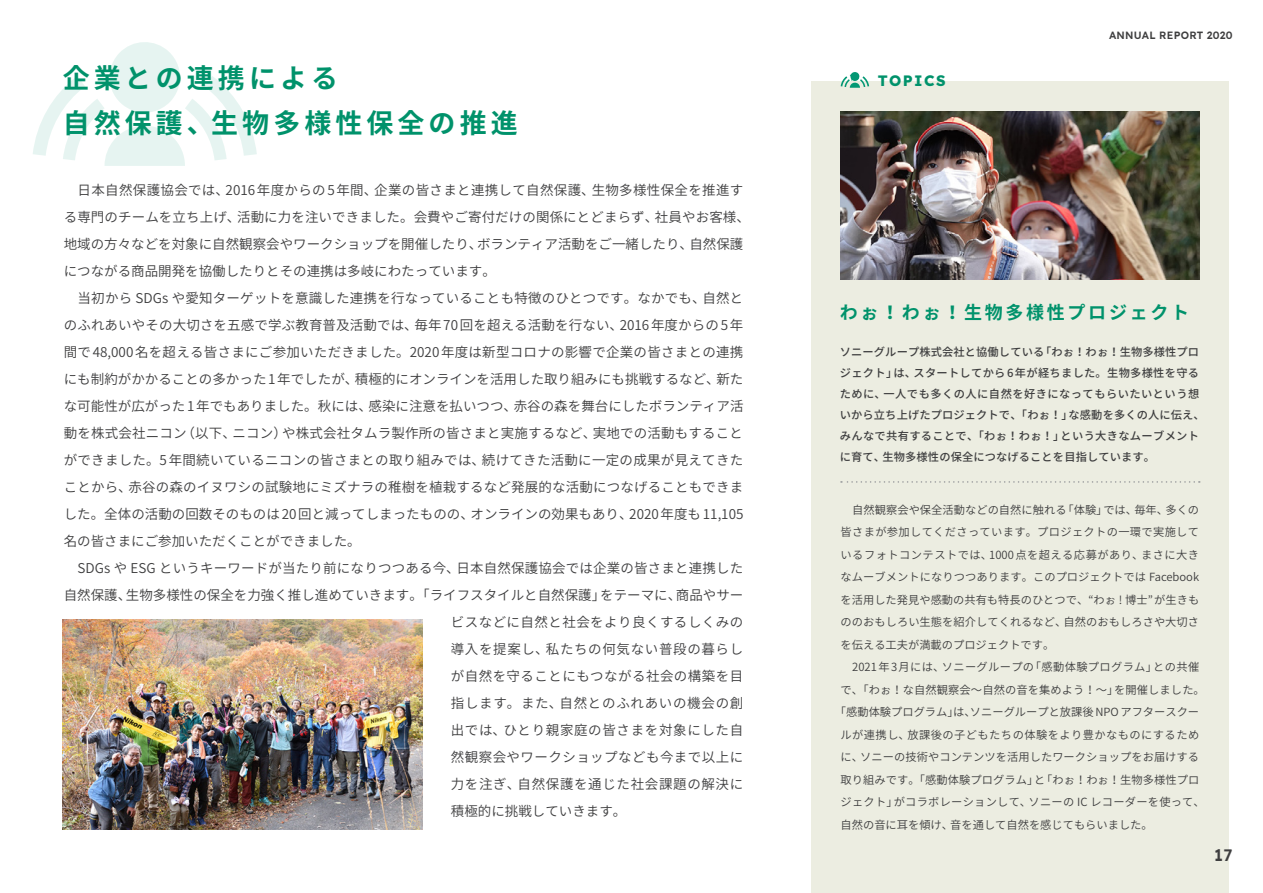
<style>
.page{position:relative;width:1263px;height:893px;background:#fff}
.page>*{position:absolute;margin:0;border:0;box-sizing:border-box;transform-origin:0 0}
.main_title{font:700 27px "Noto Sans CJ Kjp";letter-spacing:.15em;color:#00926b}
.sub_title{font:700 18px "Noto Sans CJ Kjp";letter-spacing:.15em;color:#00926b}
.body_copy_small_intr{font:600 16.5px "Lexend";color:#3e3e3f}
.ENG_caption{font:700 15px "Lexend";letter-spacing:.1em;color:#00926b}
.body_copy{font:600 13.5px/27px "Noto Sans CJ Kjp";letter-spacing:.005em;color:#3e3e3f}
.body_copy-2{font:600 13.5px "Noto Sans CJ Kjp";letter-spacing:.05em;color:#3e3e3f}
.body_copy-3{font:600 13.5px "Noto Sans CJ Kjp";letter-spacing:.035em;color:#3e3e3f}
.body_copy_small{font:600 11.25px/22.5px "Noto Sans CJ Kjp";letter-spacing:.005em;color:#3e3e3f;text-align:justify}
.body_copy_small_intr-2{font:500 11.25px/21px "Noto Sans CJ Kjp";letter-spacing:.025em;color:#3e3e3f}
.body_copy_small-2{font:600 11.25px "Noto Sans CJ Kjp";letter-spacing:.03em;color:#3e3e3f}
.body_copy_small-3{font:600 11.25px "Noto Sans CJ Kjp";letter-spacing:.04em;color:#3e3e3f}
.t1{font:600 10.5px "Lexend";letter-spacing:.02em;color:#3e3e3f}
</style>
<div class="page">
<div style="left:811px;top:81px;width:418px;height:812px;background:#ecede1"></div>
<svg style="left:841px;top:72px;width:28px;height:16px"></svg>
<img style="left:63px;top:619px;width:359px;height:210px">
<img style="left:840px;top:112px;width:359px;height:167px">
<svg style="left:841px;top:481px;width:359px;height:2px"></svg>
<svg style="left:33px;top:42px;width:224px;height:124px"></svg>
<p class="main_title" style="left:63px;top:62px;width:277px">企業との連携による</p>
<p class="main_title" style="left:63px;top:107px;width:456px">自然保護、生物多様性保全の推進</p>
<p class="body_copy" style="left:64px;top:176px;width:688px;text-indent:14px">日本自然保護協会では、2016年度からの5年間、企業の皆さまと連携して自然保護、生物多様性保全を推進する専門のチームを立ち上げ、活動に力を注いできました。会費やご寄付だけの関係にとどまらず、社員やお客様、地域の方々などを対象に自然観察会やワークショップを開催したり、ボランティア活動をご一緒したり、自然保護につながる商品開発を協働したりとその連携は多岐にわたっています。</p>
<p class="body_copy" style="left:64px;top:284px;width:681px;text-align:justify;text-indent:14px">当初から SDGs や愛知ターゲットを意識した連携を行なっていることも特徴のひとつです。なかでも、自然とのふれあいやその大切さを五感で学ぶ教育普及活動では、毎年 70 回を超える活動を行ない、2016 年度からの 5 年間で48,000名を超える皆さまにご参加いただきました。2020年度は新型コロナの影響で企業の皆さまとの連携にも制約がかかることの多かった 1 年でしたが、積極的にオンラインを活用した取り組みにも挑戦するなど、新たな可能性が広がった 1 年でもありました。秋には、感染に注意を払いつつ、赤谷の森を舞台にしたボランティア活動を株式会社ニコン（以下、ニコン）や株式会社タムラ製作所の皆さまと実施するなど、実地での活動もすることができました。5年間続いているニコンの皆さまとの取り組みでは、続けてきた活動に一定の成果が見えてきたことから、赤谷の森のイヌワシの試験地にミズナラの稚樹を植栽するなど発展的な活動につなげることもできました。全体の活動の回数そのものは 20 回と減ってしまったものの、オンラインの効果もあり、2020 年度も 11,105名の皆さまにご参加いただくことができました。</p>
<p class="body_copy" style="left:78px;top:554px;width:667px">SDGs や ESG というキーワードが当たり前になりつつある今、日本自然保護協会では企業の皆さまと連携した</p>
<p class="body_copy" style="left:64px;top:581px;width:681px">自然保護、生物多様性の保全を力強く推し進めていきます。「ライフスタイルと自然保護」をテーマに、商品やサー</p>
<p class="body_copy-3" style="left:451px;top:614px;width:294px">ビスなどに自然と社会をより良くするしくみの</p>
<p class="body_copy-2" style="left:451px;top:641px;width:294px">導入を提案し、私たちの何気ない普段の暮らし</p>
<p class="body_copy-3" style="left:451px;top:668px;width:294px">が自然を守ることにもつながる社会の構築を目</p>
<p class="body_copy-2" style="left:451px;top:695px;width:294px">指します。また、自然とのふれあいの機会の創</p>
<p class="body_copy-2" style="left:451px;top:722px;width:294px">出では、ひとり親家庭の皆さまを対象にした自</p>
<p class="body_copy-3" style="left:451px;top:749px;width:294px">然観察会やワークショップなども今まで以上に</p>
<p class="body_copy-2" style="left:451px;top:776px;width:294px">力を注ぎ、自然保護を通じた社会課題の解決に</p>
<p class="body_copy" style="left:451px;top:797px;width:177px">積極的に挑戦していきます。</p>
<p class="ENG_caption" style="left:878px;top:69px;width:69px">TOPICS</p>
<p class="t1" style="left:1109px;top:27px;width:125px">ANNUAL REPORT 2020</p>
<p class="sub_title" style="left:840px;top:302px;width:351px">わぉ！わぉ！生物多様性プロジェクト</p>
<p class="body_copy_small_intr-2" style="left:840px;top:341px;width:366px">ソニーグループ株式会社と協働している「わぉ！わぉ！生物多様性プロジェクト」は、スタートしてから6年が経ちました。生物多様性を守るために、一人でも多くの人に自然を好きになってもらいたいという想いから立ち上げたプロジェクトで、「わぉ！」な感動を多くの人に伝え、みんなで共有することで、「わぉ！わぉ！」という大きなムーブメントに育て、生物多様性の保全につなげることを目指しています。</p>
<p class="body_copy_small" style="left:840px;top:499px;width:360px;text-indent:12px">自然観察会や保全活動などの自然に触れる「体験」では、毎年、多くの皆さまが参加してくださっています。プロジェクトの一環で実施しているフォトコンテストでは、1000点を超える応募があり、まさに大きなムーブメントになりつつあります。このプロジェクトでは Facebookを活用した発見や感動の共有も特長のひとつで、“わぉ ! 博士” が生きもののおもしろい生態を紹介してくれるなど、自然のおもしろさや大切さを伝える工夫が満載のプロジェクトです。</p>
<p class="body_copy_small-2" style="left:852px;top:661px;width:348px">2021年3月には、ソニーグループの「感動体験プログラム」との共催</p>
<p class="body_copy_small" style="left:840px;top:679px;width:366px">で、「わぉ！な自然観察会～自然の音を集めよう！～」を開催しました。</p>
<p class="body_copy_small" style="left:835px;top:701px;width:366px">「感動体験プログラム」は、ソニーグループと放課後 NPO アフタースクー</p>
<p class="body_copy_small-3" style="left:840px;top:728px;width:360px">ルが連携し、放課後の子どもたちの体験をより豊かなものにするため</p>
<p class="body_copy_small" style="left:840px;top:746px;width:360px">に、ソニーの技術やコンテンツを活用したワークショップをお届けする</p>
<p class="body_copy_small" style="left:840px;top:769px;width:360px">取り組みです。「感動体験プログラム」と「わぉ！わぉ！生物多様性プロ</p>
<p class="body_copy_small" style="left:840px;top:791px;width:366px">ジェクト」がコラボレーションして、ソニーの IC レコーダーを使って、</p>
<p class="body_copy_small" style="left:840px;top:814px;width:314px">自然の音に耳を傾け、音を通して自然を感じてもらいました。</p>
<p class="body_copy_small_intr" style="left:1214px;top:842px;width:20px">17</p>
</div>
